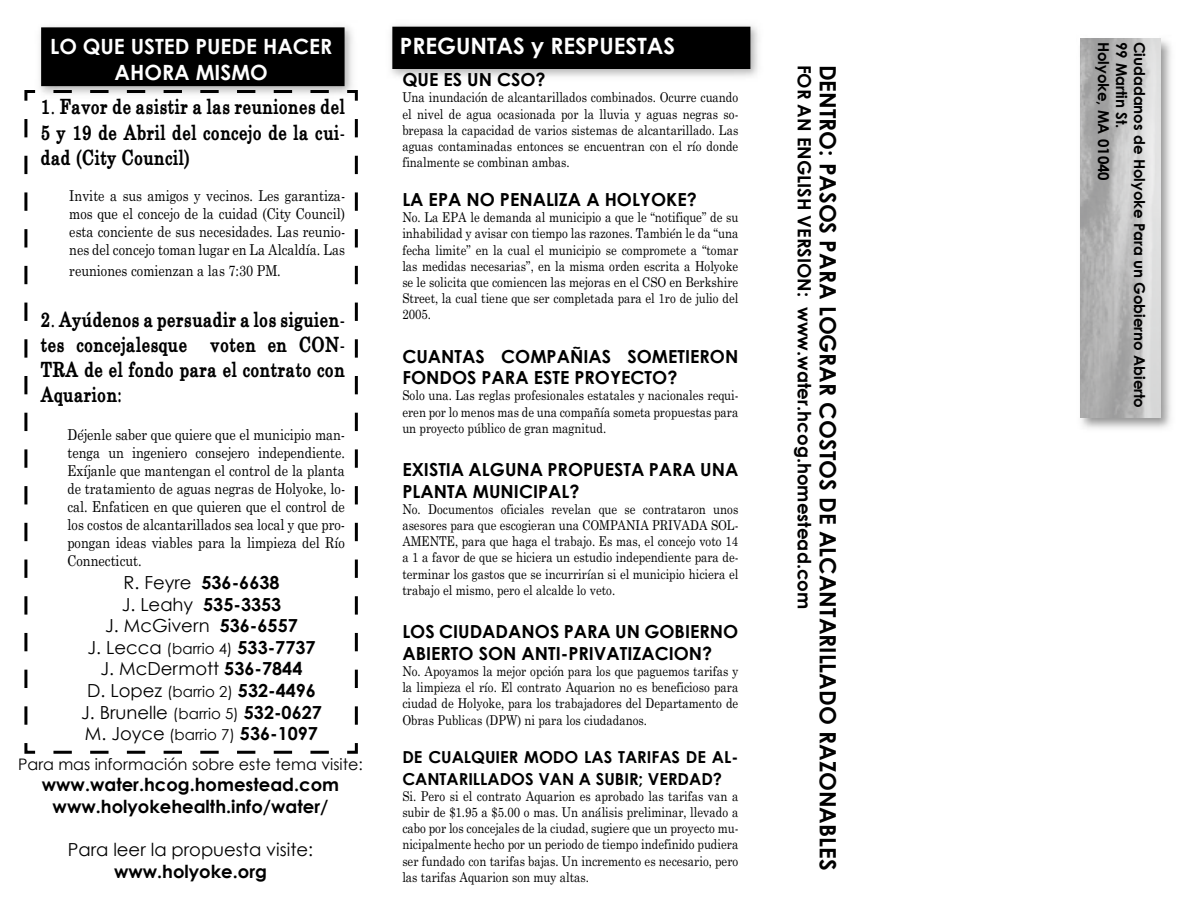
<style>
.page{position:relative;width:1188px;height:918px;background:#fff}
.page>*{position:absolute;margin:0;border:0;box-sizing:border-box;transform-origin:0 0}
.t1{font:700 22.5px "Century Gothic";color:#000}
.t2{font:700 22.5px "Century Gothic";color:#fff}
.t3{font:700 21px/25.2px "Century Cond";color:#000;text-align:justify}
.t4{font:700 21px/25.2px "Century Gothic";color:#fff;text-align:center}
.t5{font:700 18.3px "Century Gothic";color:#000}
.t6{font:700 18px/21.6px "Century Gothic";color:#000}
.t7{font:18px/21.6px "Century Gothic";color:#000;text-align:center}
.t8{font:700 16.5px/21.6px "Century Gothic";color:#000}
.t9{font:15.9px "Century Gothic";color:#000}
.t10{font:15px/18px "Century Cond";color:#000;text-align:justify}
.t11{font:15px "Century Gothic";color:#000}
.t12{font:700 15px "Century Gothic";color:#000}
.t13{font:13.5px/16.2px "Century Cond";color:#000;text-align:justify}
.s1{font-weight:700}
.s2{font-size:18px}
.s3{font-weight:700;font-size:18px}
.s4{font-size:15px}
</style>
<div class="page">
<img style="left:1080px;top:38px;width:91px;height:391px">
<img style="left:1080px;top:39px;width:80px;height:378px">
<img style="left:390px;top:25px;width:369px;height:52px">
<div style="left:392px;top:27px;width:358px;height:42px;background:#000"></div>
<img style="left:39px;top:26px;width:314px;height:64px">
<div style="left:41px;top:27px;width:304px;height:59px;background:#000"></div>
<svg style="left:24px;top:90px;width:334px;height:664px"></svg>
<h2 class="t4" style="left:50px;top:34px;width:284px">LO QUE USTED PUEDE HACER<br>AHORA MISMO</h2>
<h2 class="t3" style="left:40px;top:94px;width:306px">1. Favor de asistir a las reuniones del 5 y 19 de Abril del concejo de la cui&shy;dad (City Council)</h2>
<p class="t10" style="left:69px;top:187px;width:277px">Invite a sus amigos y vecinos. Les garantiza&shy;mos que el concejo de la cuidad (City Council) esta conciente de sus necesidades. Las reunio&shy;nes del concejo toman lugar en La Alcaldía. Las</p>
<p class="t10" style="left:69px;top:262px;width:213px">reuniones comienzan a las 7:30 PM.</p>
<h2 class="t3" style="left:40px;top:306px;width:306px">2. Ayúdenos a persuadir a los siguien&shy;tes concejalesque voten en CON-TRA de el fondo para el contrato con Aquarion:</h2>
<p class="t10" style="left:68px;top:426px;width:279px">Déjenle saber que quiere que el municipio man&shy;tenga un ingeniero consejero independiente.<br>Exíjanle que mantengan el control de la planta de tratamiento de aguas negras de Holyoke, lo&shy;cal. Enfaticen en que quieren que el control de los costos de alcantarillados sea local y que pro&shy;pongan ideas viables para la limpieza del Río Connecticut.</p>
<h3 class="t7" style="left:105px;top:572px;width:194px">R. Feyre <span class="s1">536-6638<br></span>J. Leahy <span class="s1">535-3353<br></span>J. McGivern <span class="s1">536-6557</span></h3>
<p class="t11" style="left:87px;top:639px;width:230px"><span class="s2">J. Lecca</span> (barrio 4) <span class="s3">533-7737</span></p>
<h3 class="t7" style="left:101px;top:658px;width:203px">J. McDermott <span class="s1">536-7844</span></h3>
<p class="t11" style="left:87px;top:683px;width:231px"><span class="s2">D. Lopez</span> (barrio 2) <span class="s3">532-4496</span></p>
<h3 class="t7" style="left:81px;top:701px;width:242px">J. Brunelle <span class="s4">(barrio 5)</span> <span class="s1">532-0627</span></h3>
<p class="t11" style="left:85px;top:726px;width:235px"><span class="s2">M. Joyce</span> (barrio 7) <span class="s3">536-1097</span></p>
<p class="t9" style="left:18px;top:754px;width:346px">Para mas información sobre este tema visite:</p>
<h3 class="t6" style="left:42px;top:773px;width:299px;text-align:center">www.water.hcog.homestead.com www.holyokehealth.info/water/</h3>
<h3 class="t7" style="left:68px;top:838px;width:247px">Para leer la propuesta visite:</h3>
<h3 class="t6" style="left:114px;top:860px;width:154px">www.holyoke.org</h3>
<h1 class="t2" style="left:400px;top:32px;width:277px">PREGUNTAS y RESPUESTAS</h1>
<h3 class="t6" style="left:402px;top:69px;width:145px">QUE ES UN CSO?</h3>
<p class="t13" style="left:402px;top:90px;width:338px">Una inundación de alcantarillados combinados. Ocurre cuando el nivel de agua ocasionada por la lluvia y aguas negras so&shy;brepasa la capacidad de varios sistemas de alcantarillado. Las aguas contaminadas entonces se encuentran con el río donde finalmente se combinan ambas.</p>
<h3 class="t6" style="left:402px;top:188px;width:296px">LA EPA NO PENALIZA A HOLYOKE?</h3>
<p class="t13" style="left:402px;top:209px;width:338px">No. La EPA le demanda al municipio a que le “notifique” de su inhabilidad y avisar con tiempo las razones. También le da “una fecha limite” en la cual el municipio se compromete a “tomar las medidas necesarias”, en la misma orden escrita a Holyoke se le solicita que comiencen las mejoras en el CSO en Berkshire Street, la cual tiene que ser completada para el 1ro de julio del 2005.</p>
<h3 class="t6" style="left:402px;top:345px;width:338px">CUANTAS COMPAÑIAS SOMETIERON<br>FONDOS PARA ESTE PROYECTO?</h3>
<p class="t13" style="left:402px;top:388px;width:338px">Solo una. Las reglas profesionales estatales y nacionales requi&shy;eren por lo menos mas de una compañía someta propuestas para un proyecto público de gran magnitud.</p>
<h3 class="t6" style="left:402px;top:458px;width:338px">EXISTIA ALGUNA PROPUESTA PARA UNA<br>PLANTA MUNICIPAL?</h3>
<p class="t13" style="left:402px;top:501px;width:338px">No. Documentos oficiales revelan que se contrataron unos asesores para que escogieran una COMPANIA PRIVADA SOL-AMENTE, para que haga el trabajo. Es mas, el concejo voto 14 a 1 a favor de que se hiciera un estudio independiente para de&shy;terminar los gastos que se incurrirían si el municipio hiciera el trabajo el mismo, pero el alcalde lo veto.</p>
<h3 class="t6" style="left:402px;top:620px;width:338px">LOS CIUDADANOS PARA UN GOBIERNO<br>ABIERTO SON ANTI-PRIVATIZACION?</h3>
<p class="t13" style="left:402px;top:663px;width:338px">No. Apoyamos la mejor opción para los que paguemos tarifas y la limpieza el río. El contrato Aquarion no es beneficioso para ciudad de Holyoke, para los trabajadores del Departamento de Obras Publicas (DPW) ni para los ciudadanos.</p>
<p class="t8" style="left:402px;top:746px;width:337px">DE CUALQUIER MODO LAS TARIFAS DE AL-<br>CANTARILLADOS VAN A SUBIR; VERDAD?</p>
<p class="t13" style="left:402px;top:788px;width:338px">Si. Pero si el contrato Aquarion es aprobado las tarifas van a subir de $1.95 a $5.00 o mas. Un análisis preliminar, llevado a cabo por los concejales de la ciudad, sugiere que un proyecto mu&shy;nicipalmente hecho por un periodo de tiempo indefinido pudiera ser fundado con tarifas bajas. Un incremento es necesario, pero las tarifas Aquarion son muy altas.</p>
<h3 class="t5" style="left:816px;top:64px;width:546px;rotate:90deg">FOR AN ENGLISH VERSION: www.water.hcog.homestead.com</h3>
<h1 class="t1" style="left:842px;top:64px;width:807px;rotate:90deg">DENTRO: PASOS PARA LOGRAR COSTOS DE ALCANTARILLADO RAZONABLES</h1>
<p class="t12" style="left:1113px;top:42px;width:141px;rotate:90deg">Holyoke, MA 01040</p>
<p class="t12" style="left:1131px;top:42px;width:88px;rotate:90deg">99 Martin St.</p>
<p class="t12" style="left:1149px;top:42px;width:368px;rotate:90deg">Ciudadanos de Holyoke Para un Gobierno Abierto</p>
</div>
